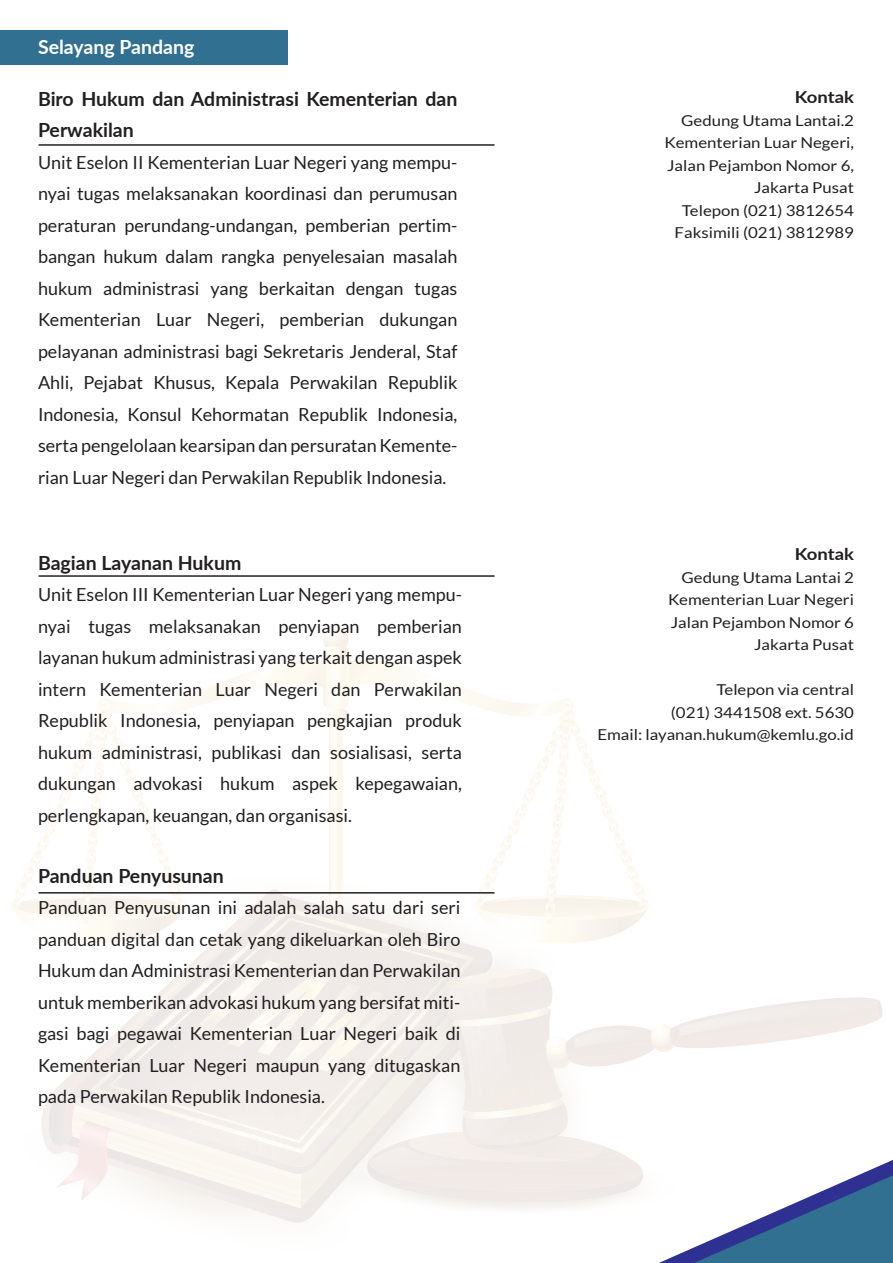
<style>
.page{position:relative;width:893px;height:1263px;background:#fff}
.page>*{position:absolute;margin:0;border:0;box-sizing:border-box;transform-origin:0 0}
.t1{font:700 19.5px/31.5px "Lato";color:#231f20}
.t2{font:700 19.5px "Lato";color:#fff}
.t3{font:18px/31.5px "Lato";color:#231f20;text-align:justify}
.t4{font:700 16.5px "Lato";color:#231f20;scale:1.12 1}
.t5{font:15px/22.5px "Lato";color:#231f20;text-align:right;scale:1.12 1}
</style>
<div class="page">
<svg style="left:11px;top:628px;width:882px;height:635px"></svg>
<div style="left:0;top:30px;width:287px;height:34px;background:#317090"></div>
<hr style="left:39px;top:144px;width:456px;height:2px;background:#231f20">
<hr style="left:39px;top:575px;width:456px;height:2px;background:#231f20">
<hr style="left:39px;top:892px;width:456px;height:1px;background:#231f20">
<p class="t2" style="left:38px;top:32px;width:158px">Selayang Pandang</p>
<p class="t1" style="left:38px;top:82px;width:421px">Biro Hukum dan Administrasi Kementerian dan<br>Perwakilan</p>
<p class="t3" style="left:38px;top:146px;width:421px">Unit Eselon II Kementerian Luar Negeri yang mempu&shy;nyai tugas melaksanakan koordinasi dan perumusan peraturan perundang-undangan, pemberian pertim&shy;bangan hukum dalam rangka penyelesaian masalah hukum administrasi yang berkaitan dengan tugas Kementerian Luar Negeri, pemberian dukungan pelayanan administrasi bagi Sekretaris Jenderal, Staf Ahli, Pejabat Khusus, Kepala Perwakilan Republik Indonesia, Konsul Kehormatan Republik Indonesia, serta pengelolaan kearsipan dan persuratan Kemente&shy;rian Luar Negeri dan Perwakilan Republik Indonesia.</p>
<p class="t1" style="left:38px;top:546px;width:205px">Bagian Layanan Hukum</p>
<p class="t3" style="left:38px;top:579px;width:425px">Unit Eselon III Kementerian Luar Negeri yang mempu&shy;nyai tugas melaksanakan penyiapan pemberian layanan hukum administrasi yang terkait dengan aspek intern Kementerian Luar Negeri dan Perwakilan Republik Indonesia, penyiapan pengkajian produk hukum administrasi, publikasi dan sosialisasi, serta dukungan advokasi hukum aspek kepegawaian, perlengkapan, keuangan, dan organisasi.</p>
<p class="t1" style="left:38px;top:859px;width:187px">Panduan Penyusunan</p>
<p class="t3" style="left:38px;top:892px;width:424px">Panduan Penyusunan ini adalah salah satu dari seri panduan digital dan cetak yang dikeluarkan oleh Biro Hukum dan Administrasi Kementerian dan Perwakilan untuk memberikan advokasi hukum yang bersifat miti&shy;gasi bagi pegawai Kementerian Luar Negeri baik di Kementerian Luar Negeri maupun yang ditugaskan pada Perwakilan Republik Indonesia.</p>
<p class="t4" style="left:795px;top:85px;width:54px">Kontak</p>
<p class="t5" style="left:665px;top:109px;width:171px">Gedung Utama Lantai.2<br>Kementerian Luar Negeri,<br>Jalan Pejambon Nomor 6,<br>Jakarta Pusat<br>Telepon (021) 3812654<br>Faksimili (021) 3812989</p>
<p class="t4" style="left:795px;top:542px;width:54px">Kontak</p>
<p class="t5" style="left:668px;top:566px;width:167px">Gedung Utama Lantai 2<br>Kementerian Luar Negeri<br>Jalan Pejambon Nomor 6<br>Jakarta Pusat</p>
<p class="t5" style="left:597px;top:679px;width:231px">Telepon via central<br>(021) 3441508 ext. 5630<br>Email: layanan.hukum@kemlu.go.id</p>
</div>
